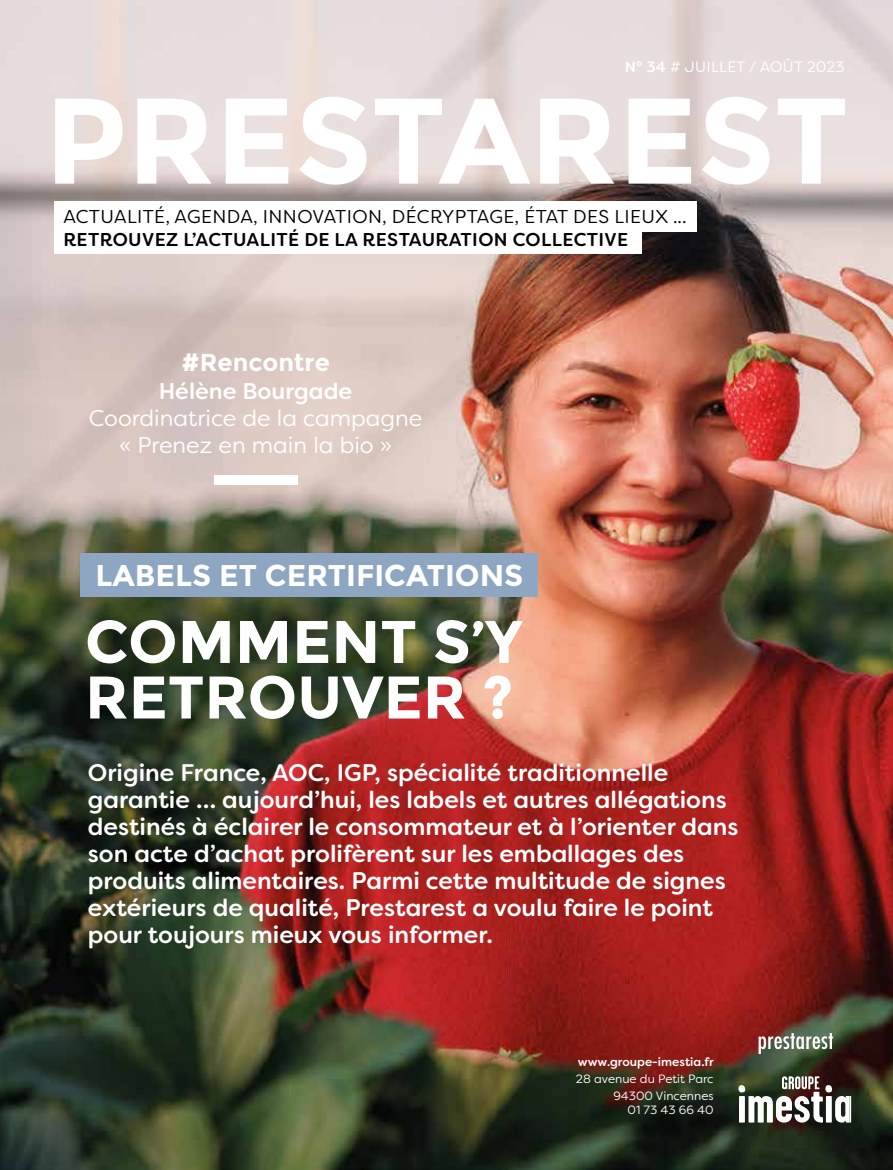
<style>
.page{position:relative;width:893px;height:1170px;background:#fff}
.page>*{position:absolute;margin:0;border:0;box-sizing:border-box;transform-origin:0 0}
.t1{font:700 121.5px "Montserrat";color:#fff}
.t2{font:700 60px/55.5px "Montserrat";color:#fff}
.t3{font:700 30px "Montserrat";color:#fff}
.t4{font:700 24.45px "Montserrat";color:#fff}
.t5{font:500 24px/27px "Filson Soft";color:#fff}
.t6{font:22.8px/27.3px "Filson Soft";color:#fff;text-align:center}
.t7{font:500 22.8px "Filson Soft";color:#fff}
.t8{font:18.6px "Filson Soft";letter-spacing:.02em;color:#000}
.t9{font:500 18.6px "Filson Soft";letter-spacing:.02em;color:#000}
.t10{font:15px "Filson Soft";letter-spacing:.02em;color:#fff}
.t11{font:12px/16.5px "Filson Soft";color:#fff;text-align:right}
.t12{font:500 12px "Filson Soft";color:#fff}
.s1{font-weight:500}
</style>
<div class="page">
<img style="left:0;top:0;width:893px;height:1169px">
<div style="left:54px;top:224px;width:587px;height:30px;background:#fff"></div>
<div style="left:54px;top:201px;width:642px;height:31px;background:#fff"></div>
<div style="left:214px;top:475px;width:83px;height:10px;background:#fff"></div>
<svg style="left:759px;top:1032px;width:74px;height:21px"></svg>
<svg style="left:738px;top:1076px;width:113px;height:46px"></svg>
<div style="left:81px;top:553px;width:457px;height:43px;background:#8fa6c2"></div>
<p class="t10" style="left:625px;top:57px;width:221px"><span class="s1">N° 34</span> # JUILLET / AOÛT 2023</p>
<h1 class="t1" style="left:45px;top:68px;width:805px">PRESTAREST</h1>
<p class="t8" style="left:63px;top:205px;width:625px">ACTUALITÉ, AGENDA, INNOVATION, DÉCRYPTAGE, ÉTAT DES LIEUX ...</p>
<p class="t9" style="left:63px;top:227px;width:566px">RETROUVEZ L’ACTUALITÉ DE LA RESTAURATION COLLECTIVE</p>
<p class="t4" style="left:181px;top:348px;width:150px">#Rencontre</p>
<p class="t7" style="left:159px;top:376px;width:195px">Hélène Bourgade</p>
<p class="t6" style="left:89px;top:404px;width:335px">Coordinatrice de la campagne « Prenez en main la bio »</p>
<p class="t3" style="left:95px;top:558px;width:429px">LABELS ET CERTIFICATIONS</p>
<h2 class="t2" style="left:85px;top:614px;width:439px">COMMENT S’Y<br>RETROUVER ?</h2>
<p class="t5" style="left:88px;top:759px;width:652px">Origine France, AOC, IGP, spécialité traditionnelle garantie … aujourd’hui, les labels et autres allégations destinés à éclairer le consommateur et à l’orienter dans son acte d’achat prolifèrent sur les emballages des produits alimentaires. Parmi cette multitude de signes extérieurs de qualité, Prestarest a voulu faire le point pour toujours mieux vous informer.</p>
<p class="t12" style="left:578px;top:1054px;width:137px">www.groupe-imestia.fr</p>
<p class="t11" style="left:576px;top:1070px;width:139px">28 avenue du Petit Parc<br>94300 Vincennes</p>
<p class="t11" style="left:628px;top:1101px;width:88px">01 73 43 66 40</p>
</div>
